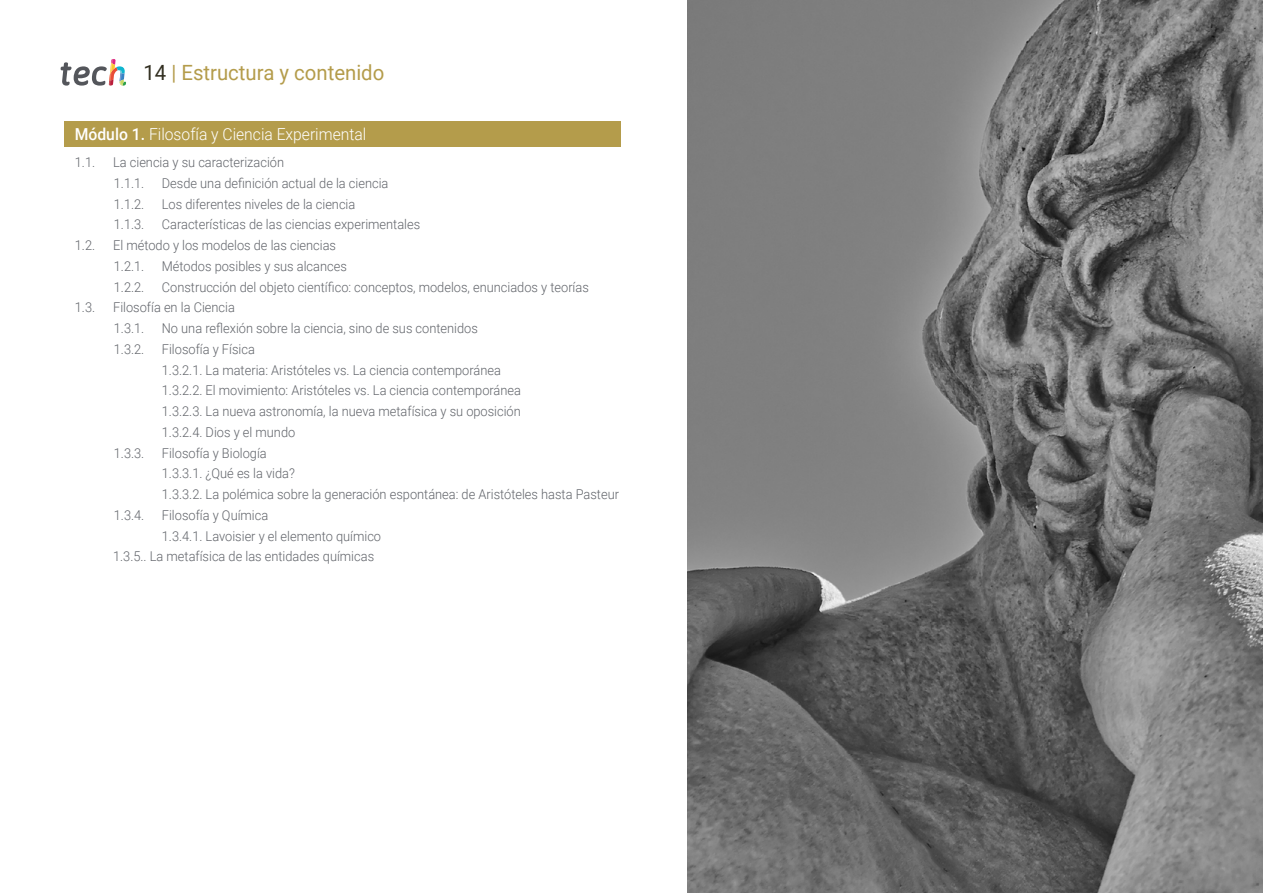
<style>
.page{position:relative;width:1263px;height:893px;background:#fff}
.page>*{position:absolute;margin:0;border:0;box-sizing:border-box;transform-origin:0 0}
.t1{font:21px "Roboto";color:#b49c4b}
.t2{font:300 16.5px "Roboto";color:#fff;scale:.95 1}
.t3{font:300 13.5px/20.7px "Roboto";color:#61646a;scale:.95 1}
.s1{color:#312e20}
.s2{font-weight:500}
</style>
<div class="page">
<img style="left:688px;top:0;width:575px;height:893px">
<svg style="left:61px;top:59px;width:65px;height:27px"></svg>
<div style="left:64px;top:121px;width:557px;height:25px;background:#b49c4b"></div>
<h1 class="t1" style="left:144px;top:57px;width:242px"><span class="s1">14</span> | Estructura y contenido</h1>
<p class="t2" style="left:75px;top:123px;width:308px"><span class="s2">Módulo 1.</span> Filosofía y Ciencia Experimental</p>
<p class="t3" style="left:75px;top:151px;width:23px">1.1.</p>
<p class="t3" style="left:113px;top:151px;width:181px">La ciencia y su caracterización<br>1.1.1.</p>
<p class="t3" style="left:162px;top:172px;width:240px">Desde una definición actual de la ciencia</p>
<p class="t3" style="left:114px;top:193px;width:34px">1.1.2.</p>
<p class="t3" style="left:162px;top:193px;width:205px">Los diferentes niveles de la ciencia</p>
<p class="t3" style="left:114px;top:214px;width:34px">1.1.3.</p>
<p class="t3" style="left:162px;top:214px;width:273px">Características de las ciencias experimentales</p>
<p class="t3" style="left:75px;top:234px;width:23px">1.2.</p>
<p class="t3" style="left:113px;top:234px;width:236px">El método y los modelos de las ciencias<br>1.2.1.</p>
<p class="t3" style="left:162px;top:255px;width:196px">Métodos posibles y sus alcances</p>
<p class="t3" style="left:114px;top:276px;width:34px">1.2.2.</p>
<p class="t3" style="left:162px;top:276px;width:451px">Construcción del objeto científico: conceptos, modelos, enunciados y teorías</p>
<p class="t3" style="left:75px;top:297px;width:23px">1.3.</p>
<p class="t3" style="left:113px;top:297px;width:130px">Filosofía en la Ciencia<br>1.3.1.</p>
<p class="t3" style="left:162px;top:317px;width:334px">No una reflexión sobre la ciencia, sino de sus contenidos</p>
<p class="t3" style="left:114px;top:338px;width:34px">1.3.2.</p>
<p class="t3" style="left:162px;top:338px;width:380px">Filosofía y Física<br>1.3.2.1. La materia: Aristóteles vs. La ciencia contemporánea 1.3.2.2. El movimiento: Aristóteles vs. La ciencia contemporánea 1.3.2.3. La nueva astronomía, la nueva metafísica y su oposición 1.3.2.4. Dios y el mundo</p>
<p class="t3" style="left:114px;top:442px;width:34px">1.3.3.</p>
<p class="t3" style="left:162px;top:442px;width:483px">Filosofía y Biología<br>1.3.3.1. ¿Qué es la vida?<br>1.3.3.2. La polémica sobre la generación espontánea: de Aristóteles hasta Pasteur</p>
<p class="t3" style="left:114px;top:504px;width:34px">1.3.4.</p>
<p class="t3" style="left:162px;top:504px;width:114px">Filosofía y Química</p>
<p class="t3" style="left:162px;top:525px;width:232px">1.3.4.1. Lavoisier y el elemento químico</p>
<p class="t3" style="left:113px;top:546px;width:276px">1.3.5.. La metafísica de las entidades químicas</p>
</div>
